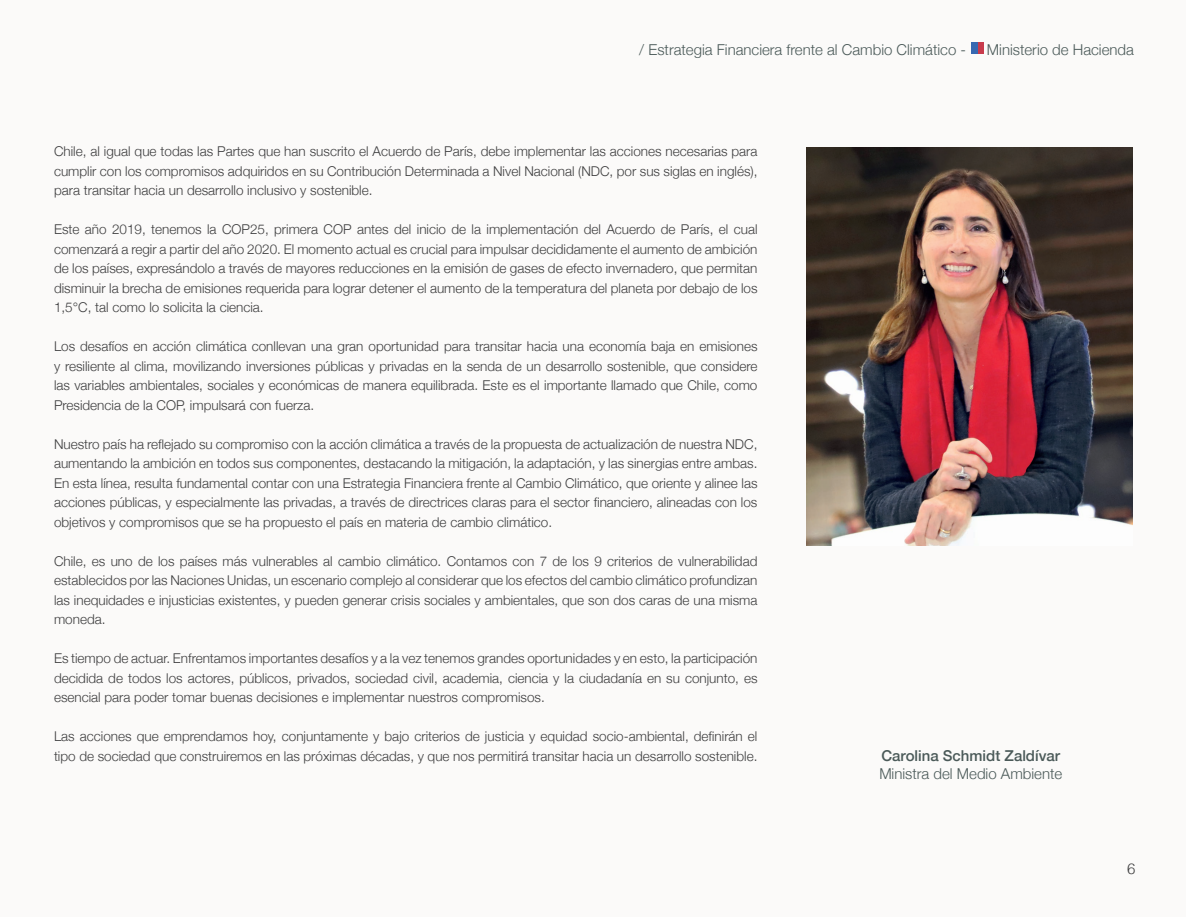
<style>
.page{position:relative;width:1188px;height:918px;background:#fff}
.page>*{position:absolute;margin:0;border:0;box-sizing:border-box;transform-origin:0 0}
.t1{font:300 15px "Helvetica Neue";color:#4b5a59}
.t2{font:500 15px "Helvetica Neue";color:#4b5a59}
.t3{font:300 15px "Helvetica";color:#3e3e3f}
.t4{font:300 13.5px/19.5px "Helvetica Neue";color:#3e3e3f;text-align:justify}
</style>
<div class="page">
<div style="left:0;top:1px;width:1186px;height:916px;background:#fbfaf9"></div>
<div style="left:977px;top:43px;width:7px;height:11px;background:#c83b4c"></div>
<div style="left:971px;top:43px;width:6px;height:11px;background:#3768b1"></div>
<img style="left:807px;top:148px;width:325px;height:398px">
<p class="t1" style="left:639px;top:37px;width:328px">/ Estrategia Financiera frente al Cambio Climático -</p>
<p class="t1" style="left:987px;top:37px;width:149px">Ministerio de Hacienda</p>
<p class="t4" style="left:54px;top:141px;width:705px">Chile, al igual que todas las Partes que han suscrito el Acuerdo de París, debe implementar las acciones necesarias para cumplir con los compromisos adquiridos en su Contribución Determinada a Nivel Nacional (NDC, por sus siglas en inglés), para transitar hacia un desarrollo inclusivo y sostenible.</p>
<p class="t4" style="left:54px;top:219px;width:705px">Este año 2019, tenemos la COP25, primera COP antes del inicio de la implementación del Acuerdo de París, el cual comenzará a regir a partir del año 2020. El momento actual es crucial para impulsar decididamente el aumento de ambición de los países, expresándolo a través de mayores reducciones en la emisión de gases de efecto invernadero, que permitan disminuir la brecha de emisiones requerida para lograr detener el aumento de la temperatura del planeta por debajo de los 1,5°C, tal como lo solicita la ciencia.</p>
<p class="t4" style="left:54px;top:336px;width:705px">Los desafíos en acción climática conllevan una gran oportunidad para transitar hacia una economía baja en emisiones y resiliente al clima, movilizando inversiones públicas y privadas en la senda de un desarrollo sostenible, que considere las variables ambientales, sociales y económicas de manera equilibrada. Este es el importante llamado que Chile, como Presidencia de la COP, impulsará con fuerza.</p>
<p class="t4" style="left:54px;top:433px;width:705px">Nuestro país ha reflejado su compromiso con la acción climática a través de la propuesta de actualización de nuestra NDC, aumentando la ambición en todos sus componentes, destacando la mitigación, la adaptación, y las sinergias entre ambas.<br>En esta línea, resulta fundamental contar con una Estrategia Financiera frente al Cambio Climático, que oriente y alinee las acciones públicas, y especialmente las privadas, a través de directrices claras para el sector financiero, alineadas con los objetivos y compromisos que se ha propuesto el país en materia de cambio climático.</p>
<p class="t4" style="left:54px;top:550px;width:705px">Chile, es uno de los países más vulnerables al cambio climático. Contamos con 7 de los 9 criterios de vulnerabilidad establecidos por las Naciones Unidas, un escenario complejo al considerar que los efectos del cambio climático profundizan las inequidades e injusticias existentes, y pueden generar crisis sociales y ambientales, que son dos caras de una misma moneda.</p>
<p class="t4" style="left:54px;top:648px;width:705px">Es tiempo de actuar. Enfrentamos importantes desafíos y a la vez tenemos grandes oportunidades y en esto, la participación decidida de todos los actores, públicos, privados, sociedad civil, academia, ciencia y la ciudadanía en su conjunto, es esencial para poder tomar buenas decisiones e implementar nuestros compromisos.</p>
<p class="t4" style="left:54px;top:726px;width:705px">Las acciones que emprendamos hoy, conjuntamente y bajo criterios de justicia y equidad socio-ambiental, definirán el tipo de sociedad que construiremos en las próximas décadas, y que nos permitirá transitar hacia un desarrollo sostenible.</p>
<p class="t2" style="left:881px;top:743px;width:180px">Carolina Schmidt Zaldívar</p>
<p class="t1" style="left:879px;top:761px;width:184px">Ministra del Medio Ambiente</p>
<p class="t3" style="left:1127px;top:856px;width:10px">6</p>
</div>
